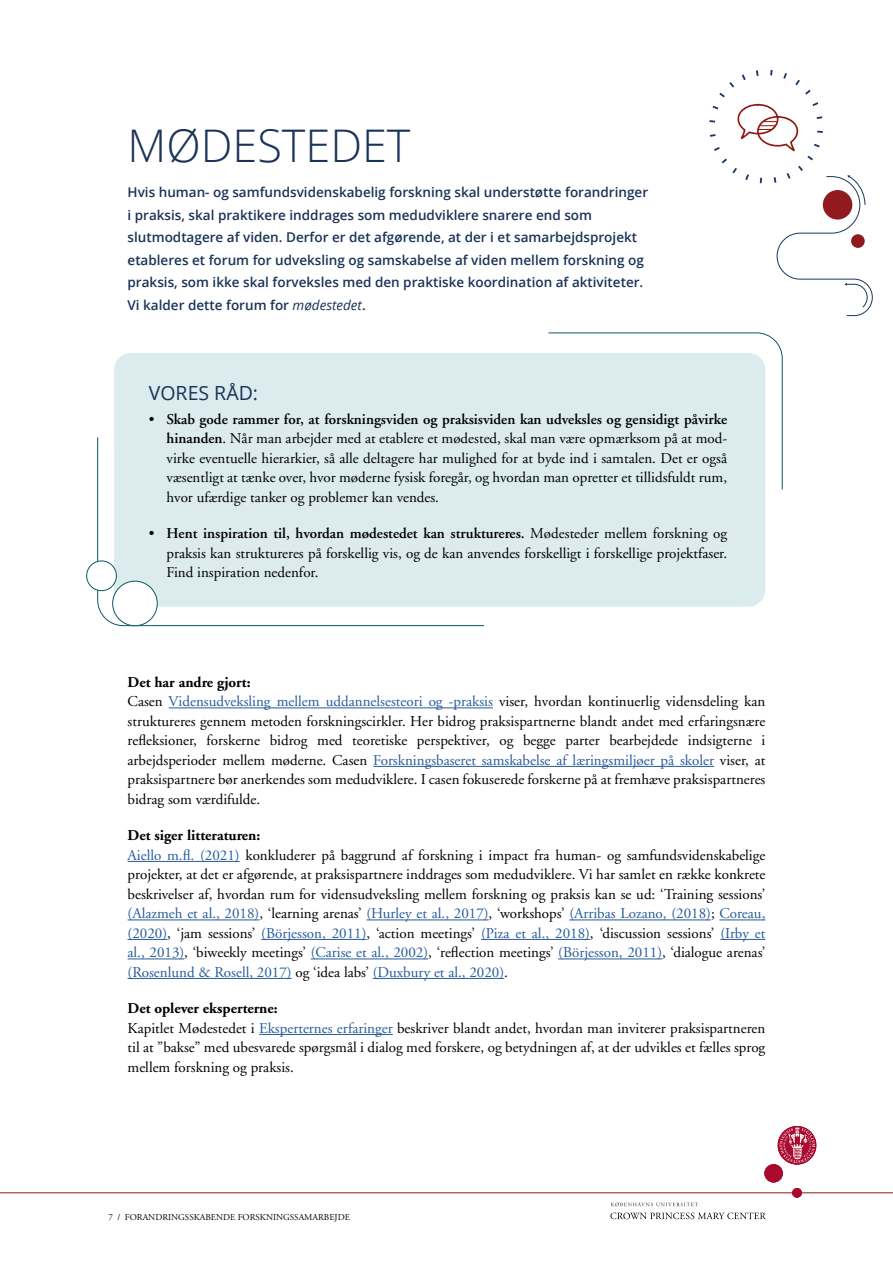
<style>
.page{position:relative;width:893px;height:1263px;background:#fff}
.page>*{position:absolute;margin:0;border:0;box-sizing:border-box;transform-origin:0 0}
.t1{font:300 45px "Open Sans";color:#1a3358}
.t2{font:19.5px "Open Sans";color:#1a3358}
.t3{font:15px/19.5px "Adobe Garamond";color:#000}
.t4{font:600 13.5px/22.5px "Open Sans";color:#1a3358}
.t5{font:9px "Adobe Garamond";color:#000}
.s1{font-weight:400;font-style:italic}
.s2{font-weight:600}
.s3{font-weight:700}
.s4{color:#275b9b}
</style>
<div class="page">
<hr style="left:0;top:1192px;width:893px;height:1px;background:#901a1e">
<svg style="left:764px;top:1164px;width:19px;height:18px"></svg>
<svg style="left:611px;top:1202px;width:87px;height:4px"></svg>
<svg style="left:610px;top:1212px;width:156px;height:7px"></svg>
<div style="left:114px;top:353px;width:651px;height:254px;background:#dbebee;border-radius:17px"></div>
<svg style="left:97px;top:437px;width:387px;height:189px"></svg>
<div style="left:87px;top:561px;width:29px;height:30px;background:#fff;border-radius:50%"></div>
<div style="left:86px;top:561px;width:31px;height:30px;border:1px solid #0a5963;border-radius:50%"></div>
<div style="left:113px;top:581px;width:44px;height:45px;background:#fff;border-radius:50%"></div>
<div style="left:112px;top:581px;width:45px;height:45px;border:1px solid #0a5963;border-radius:50%"></div>
<svg style="left:548px;top:332px;width:235px;height:158px"></svg>
<hr style="left:169px;top:707px;width:324px;height:1px;background:#275b9b">
<hr style="left:373px;top:766px;width:341px;height:1px;background:#275b9b">
<hr style="left:128px;top:861px;width:112px;height:1px;background:#275b9b">
<hr style="left:128px;top:919px;width:131px;height:1px;background:#275b9b">
<hr style="left:366px;top:919px;width:123px;height:1px;background:#275b9b">
<hr style="left:569px;top:919px;width:142px;height:1px;background:#275b9b">
<hr style="left:719px;top:919px;width:46px;height:1px;background:#275b9b">
<hr style="left:128px;top:939px;width:39px;height:1px;background:#275b9b">
<hr style="left:261px;top:939px;width:106px;height:1px;background:#275b9b">
<hr style="left:481px;top:939px;width:109px;height:1px;background:#275b9b">
<hr style="left:720px;top:939px;width:45px;height:1px;background:#275b9b">
<hr style="left:128px;top:958px;width:56px;height:1px;background:#275b9b">
<hr style="left:311px;top:958px;width:117px;height:1px;background:#275b9b">
<hr style="left:558px;top:958px;width:104px;height:1px;background:#275b9b">
<hr style="left:128px;top:978px;width:164px;height:1px;background:#275b9b">
<hr style="left:373px;top:978px;width:131px;height:1px;background:#275b9b">
<hr style="left:259px;top:1034px;width:134px;height:1px;background:#275b9b">
<svg style="left:709px;top:69px;width:164px;height:247px"></svg>
<div style="left:778px;top:1126px;width:38px;height:38px;background:#a90a2e;border-radius:50%"></div>
<div style="left:765px;top:1164px;width:18px;height:18px;background:#a90a2e;border-radius:50%"></div>
<div style="left:792px;top:1188px;width:10px;height:9px;background:#a90a2e;border-radius:50%"></div>
<svg style="left:779px;top:1127px;width:36px;height:36px"></svg>
<h1 class="t1" style="left:128px;top:115px;width:284px">MØDESTEDET</h1>
<p class="t4" style="left:128px;top:181px;width:522px">Hvis human- og samfundsvidenskabelig forskning skal understøtte forandringer i praksis, skal praktikere inddrages som medudviklere snarere end som slutmodtagere af viden. Derfor er det afgørende, at der i et samarbejdsprojekt etableres et forum for udveksling og samskabelse af viden mellem forskning og praksis, som ikke skal forveksles med den praktiske koordination af aktiviteter.<br>Vi kalder dette forum for <span class="s1">mødestedet</span>.</p>
<h2 class="t2" style="left:149px;top:380px;width:111px">VORES RÅD:</h2>
<p class="t3" style="left:167px;top:410px;width:562px;text-align:justify;text-indent:-18px">• <span class="s2">Skab gode rammer for, at forskningsviden og praksisviden kan udveksles og gensidigt påvirke hinanden</span>. Når man arbejder med at etablere et mødested, skal man være opmærksom på at mod&shy;virke eventuelle hierarkier, så alle deltagere har mulighed for at byde ind i samtalen. Det er også væsentligt at tænke over, hvor møderne fysisk foregår, og hvordan man opretter et tillidsfuldt rum, hvor ufærdige tanker og problemer kan vendes.</p>
<p class="t3" style="left:167px;top:524px;width:562px;text-align:justify;text-indent:-18px">• <span class="s2">Hent inspiration til, hvordan mødestedet kan struktureres.</span> Mødesteder mellem forskning og praksis kan struktureres på forskellig vis, og de kan anvendes forskelligt i forskellige projektfaser.<br>Find inspiration nedenfor.</p>
<p class="t3" style="left:128px;top:673px;width:639px"><span class="s3">Det har andre gjort:<br></span>Casen <span class="s4">Vidensudveksling mellem uddannelsesteori og -praksis</span> viser, hvordan kontinuerlig vidensdeling kan struktureres gennem metoden forskningscirkler. Her bidrog praksispartnerne blandt andet med erfaringsnære refleksioner, forskerne bidrog med teoretiske perspektiver, og begge parter bearbejdede indsigterne i arbejdsperioder mellem møderne. Casen <span class="s4">Forskningsbaseret samskabelse af læringsmiljøer på skoler</span> viser, at praksispartnere bør anerkendes som medudviklere. I casen fokuserede forskerne på at fremhæve praksispartneres bidrag som værdifulde.</p>
<p class="t3" style="left:128px;top:826px;width:639px"><span class="s3">Det siger litteraturen:<br></span><span class="s4">Aiello m.fl. (2021)</span> konkluderer på baggrund af forskning i impact fra human- og samfundsvidenskabelige projekter, at det er afgørende, at praksispartnere inddrages som medudviklere. Vi har samlet en række konkrete beskrivelser af, hvordan rum for vidensudveksling mellem forskning og praksis kan se ud: ‘Training sessions’ <span class="s4">(Alazmeh et al., 2018)</span>, ‘learning arenas’ <span class="s4">(Hurley et al., 2017)</span>, ‘workshops’ <span class="s4">(Arribas Lozano, (2018)</span>; <span class="s4">Coreau, (2020)</span>, ‘jam sessions’ <span class="s4">(Börjesson, 2011)</span>, ‘action meetings’ <span class="s4">(Piza et al., 2018)</span>, ‘discussion sessions’ <span class="s4">(Irby et al., 2013)</span>, ‘biweekly meetings’ <span class="s4">(Carise et al., 2002)</span>, ‘reflection meetings’ <span class="s4">(Börjesson, 2011)</span>, ‘dialogue arenas’ <span class="s4">(Rosenlund &amp; Rosell, 2017)</span> og ‘idea labs’ <span class="s4">(Duxbury et al., 2020)</span>.</p>
<p class="t3" style="left:128px;top:999px;width:639px"><span class="s3">Det oplever eksperterne:<br></span>Kapitlet Mødestedet i <span class="s4">Eksperternes erfaringer</span> beskriver blandt andet, hvordan man inviterer praksispartneren til at ”bakse” med ubesvarede spørgsmål i dialog med forskere, og betydningen af, at der udvikles et fælles sprog mellem forskning og praksis.</p>
<p class="t5" style="left:108px;top:1212px;width:243px">7 / FORANDRINGSSKABENDE FORSKNINGSSAMARBEJDE</p>
</div>
